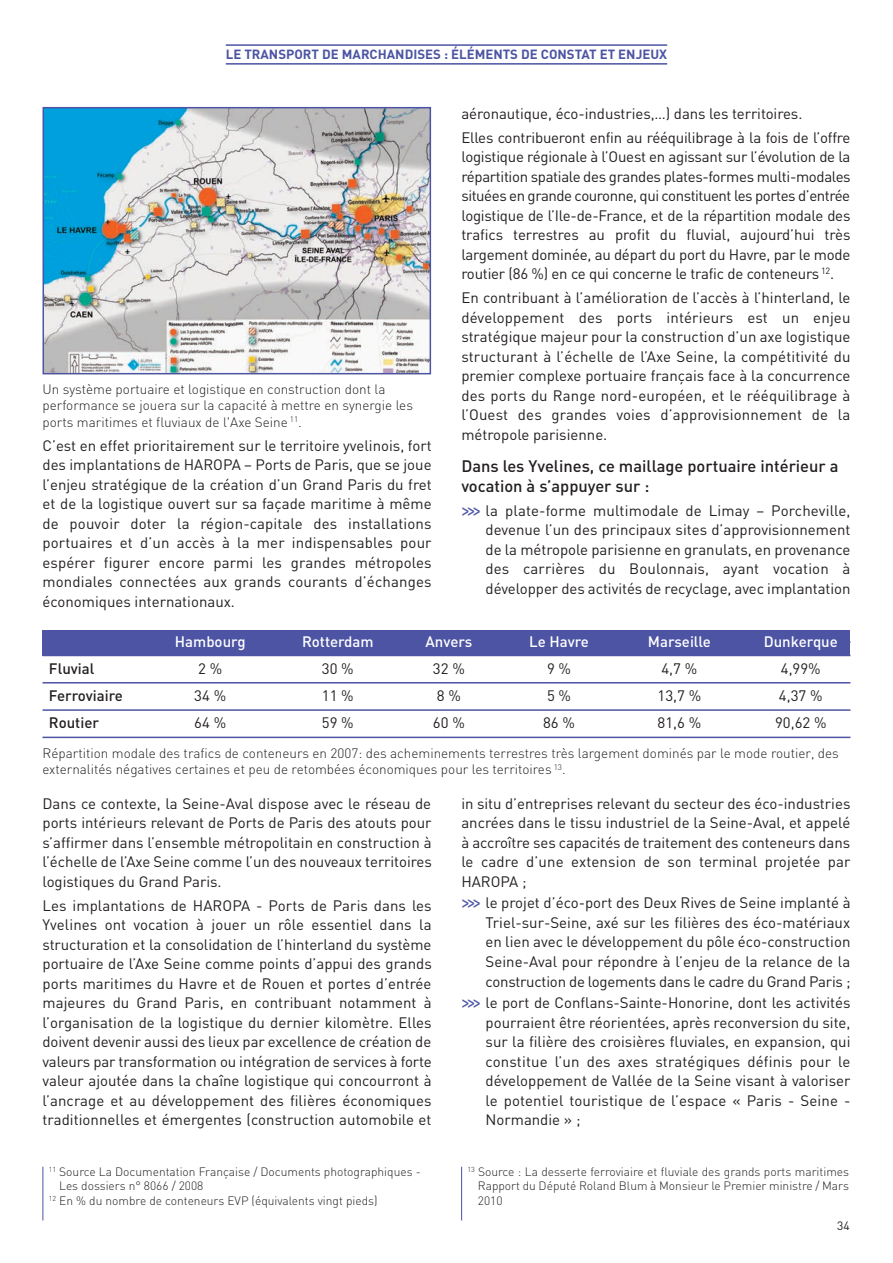
<style>
.page{position:relative;width:893px;height:1263px;background:#fff}
.page>*{position:absolute;margin:0;border:0;box-sizing:border-box;transform-origin:0 0}
.t1{font:500 16.5px/19.5px "DIN";color:#231f20}
.t2{font:15px/19.5px "DIN";letter-spacing:-.005em;color:#231f20;text-align:justify}
.t3{font:500 15px "DIN";color:#fff}
.t4{font:500 15px "DIN";color:#231f20}
.t5{font:300 13.5px/16.5px "DIN";color:#231f20}
.t6{font:700 13.2px "DIN";color:#4c54a3}
.t7{font:300 12px/14.4px "DIN";color:#231f20;text-align:justify}
.t8{font:12px "DIN";color:#231f20}
.s1{font-family:"Swiss 721 BT";font-weight:700;color:#4c54a3}
</style>
<div class="page">
<div style="left:43px;top:630px;width:807px;height:26px;background:#4c54a3"></div>
<hr style="left:226px;top:44px;width:441px;height:2px;background:#4c54a3">
<hr style="left:226px;top:63px;width:441px;height:2px;background:#4c54a3">
<img style="left:46px;top:110px;width:382px;height:261px">
<div style="left:43px;top:107px;width:388px;height:267px;border:2px solid #4c54a3"></div>
<hr style="left:43px;top:1167px;width:1px;height:53px;background:#4c54a3">
<hr style="left:461px;top:1167px;width:1px;height:53px;background:#4c54a3">
<hr style="left:43px;top:682px;width:807px;height:1px;background:#4c54a3">
<hr style="left:43px;top:709px;width:807px;height:2px;background:#4c54a3">
<hr style="left:43px;top:737px;width:807px;height:1px;background:#4c54a3">
<p class="t6" style="left:226px;top:47px;width:443px">LE TRANSPORT DE MARCHANDISES : ÉLÉMENTS DE CONSTAT ET ENJEUX</p>
<p class="t5" style="left:43px;top:381px;width:372px">Un système portuaire et logistique en construction dont la performance se jouera sur la capacité à mettre en synergie les ports maritimes et fluviaux de l'Axe Seine <sup>11</sup>.</p>
<p class="t2" style="left:43px;top:436px;width:391px">C’est en effet prioritairement sur le territoire yvelinois, fort des implantations de HAROPA – Ports de Paris, que se joue l’enjeu stratégique de la création d’un Grand Paris du fret et de la logistique ouvert sur sa façade maritime à même de pouvoir doter la région-capitale des installations portuaires et d’un accès à la mer indispensables pour espérer figurer encore parmi les grandes métropoles mondiales connectées aux grands courants d’échanges économiques internationaux.</p>
<p class="t2" style="left:461px;top:101px;width:390px;line-height:24px">aéronautique, éco-industries,…) dans les territoires.<br>Elles contribueront enfin au rééquilibrage à la fois de l’offre</p>
<p class="t2" style="left:461px;top:147px;width:391px">logistique régionale à l’Ouest en agissant sur l’évolution de la répartition spatiale des grandes plates-formes multi-modales situées en grande couronne, qui constituent les portes d’entrée logistique de l’Ile-de-France, et de la répartition modale des trafics terrestres au profit du fluvial, aujourd’hui très largement dominée, au départ du port du Havre, par le mode routier (86 %) en ce qui concerne le trafic de conteneurs <sup>12</sup>.</p>
<p class="t2" style="left:461px;top:288px;width:391px">En contribuant à l’amélioration de l’accès à l’hinterland, le développement des ports intérieurs est un enjeu stratégique majeur pour la construction d’un axe logistique structurant à l’échelle de l’Axe Seine, la compétitivité du premier complexe portuaire français face à la concurrence des ports du Range nord-européen, et le rééquilibrage à l’Ouest des grandes voies d’approvisionnement de la métropole parisienne.</p>
<p class="t1" style="left:461px;top:457px;width:379px">Dans les Yvelines, ce maillage portuaire intérieur a vocation à s’appuyer sur :</p>
<p class="t2" style="left:486px;top:501px;width:366px;text-indent:-24px"><span class="s1">&gt;&gt;&gt;</span> la plate-forme multimodale de Limay – Porcheville, devenue l’un des principaux sites d’approvisionnement de la métropole parisienne en granulats, en provenance des carrières du Boulonnais, ayant vocation à développer des activités de recyclage, avec implantation</p>
<p class="t3" style="left:175px;top:633px;width:72px">Hambourg</p>
<p class="t3" style="left:302px;top:633px;width:73px">Rotterdam</p>
<p class="t3" style="left:426px;top:633px;width:48px">Anvers</p>
<p class="t3" style="left:529px;top:633px;width:61px">Le Havre</p>
<p class="t3" style="left:648px;top:633px;width:65px">Marseille</p>
<p class="t3" style="left:764px;top:633px;width:76px">Dunkerque</p>
<p class="t4" style="left:49px;top:660px;width:47px">Fluvial</p>
<p class="t2" style="left:198px;top:659px;width:26px">2 %</p>
<p class="t2" style="left:322px;top:659px;width:33px">30 %</p>
<p class="t2" style="left:433px;top:659px;width:33px">32 %</p>
<p class="t2" style="left:547px;top:659px;width:26px">9 %</p>
<p class="t2" style="left:661px;top:659px;width:37px">4,7 %</p>
<p class="t2" style="left:781px;top:659px;width:41px">4,99%</p>
<p class="t4" style="left:49px;top:687px;width:76px">Ferroviaire</p>
<p class="t2" style="left:194px;top:686px;width:33px">34 %</p>
<p class="t2" style="left:322px;top:686px;width:33px">11 %</p>
<p class="t2" style="left:437px;top:686px;width:26px">8 %</p>
<p class="t2" style="left:547px;top:686px;width:26px">5 %</p>
<p class="t2" style="left:658px;top:686px;width:45px">13,7 %</p>
<p class="t2" style="left:779px;top:686px;width:45px">4,37 %</p>
<p class="t4" style="left:49px;top:714px;width:52px">Routier</p>
<p class="t2" style="left:194px;top:713px;width:33px">64 %</p>
<p class="t2" style="left:322px;top:713px;width:33px">59 %</p>
<p class="t2" style="left:433px;top:713px;width:33px">60 %</p>
<p class="t2" style="left:543px;top:713px;width:33px">86 %</p>
<p class="t2" style="left:658px;top:713px;width:45px">81,6 %</p>
<p class="t2" style="left:775px;top:713px;width:53px">90,62 %</p>
<p class="t5" style="left:43px;top:745px;width:798px">Répartition modale des trafics de conteneurs en 2007: des acheminements terrestres très largement dominés par le mode routier, des externalités négatives certaines et peu de retombées économiques pour les territoires <sup>13</sup>.</p>
<p class="t2" style="left:43px;top:794px;width:391px">Dans ce contexte, la Seine-Aval dispose avec le réseau de ports intérieurs relevant de Ports de Paris des atouts pour s’affirmer dans l’ensemble métropolitain en construction à l’échelle de l’Axe Seine comme l’un des nouveaux territoires logistiques du Grand Paris.</p>
<p class="t2" style="left:43px;top:896px;width:391px">Les implantations de HAROPA - Ports de Paris dans les Yvelines ont vocation à jouer un rôle essentiel dans la structuration et la consolidation de l’hinterland du système portuaire de l’Axe Seine comme points d’appui des grands ports maritimes du Havre et de Rouen et portes d’entrée majeures du Grand Paris, en contribuant notamment à l’organisation de la logistique du dernier kilomètre. Elles doivent devenir aussi des lieux par excellence de création de valeurs par transformation ou intégration de services à forte valeur ajoutée dans la chaîne logistique qui concourront à l’ancrage et au développement des filières économiques traditionnelles et émergentes (construction automobile et</p>
<p class="t7" style="left:49px;top:1164px;width:373px"><sup>11</sup> Source La Documentation Française / Documents photographiques -</p>
<p class="t7" style="left:59px;top:1179px;width:146px">Les dossiers n° 8066 / 2008</p>
<p class="t7" style="left:49px;top:1193px;width:330px"><sup>12</sup> En % du nombre de conteneurs EVP (équivalents vingt pieds)</p>
<p class="t2" style="left:461px;top:794px;width:391px">in situ d’entreprises relevant du secteur des éco-industries ancrées dans le tissu industriel de la Seine-Aval, et appelé à accroître ses capacités de traitement des conteneurs dans le cadre d’une extension de son terminal projetée par HAROPA ;</p>
<p class="t2" style="left:486px;top:893px;width:366px;text-indent:-24px"><span class="s1">&gt;&gt;&gt;</span> le projet d’éco-port des Deux Rives de Seine implanté à Triel-sur-Seine, axé sur les filières des éco-matériaux en lien avec le développement du pôle éco-construction Seine-Aval pour répondre à l’enjeu de la relance de la construction de logements dans le cadre du Grand Paris ;</p>
<p class="t2" style="left:486px;top:993px;width:366px;text-indent:-24px"><span class="s1">&gt;&gt;&gt;</span> le port de Conflans-Sainte-Honorine, dont les activités pourraient être réorientées, après reconversion du site, sur la filière des croisières fluviales, en expansion, qui constitue l’un des axes stratégiques définis pour le développement de Vallée de la Seine visant à valoriser le potentiel touristique de l’espace « Paris - Seine - Normandie » ;</p>
<p class="t7" style="left:478px;top:1164px;width:373px;text-indent:-10px"><sup>13</sup> Source : La desserte ferroviaire et fluviale des grands ports maritimes Rapport du Député Roland Blum à Monsieur le Premier ministre / Mars 2010</p>
<p class="t8" style="left:837px;top:1218px;width:14px">34</p>
</div>
